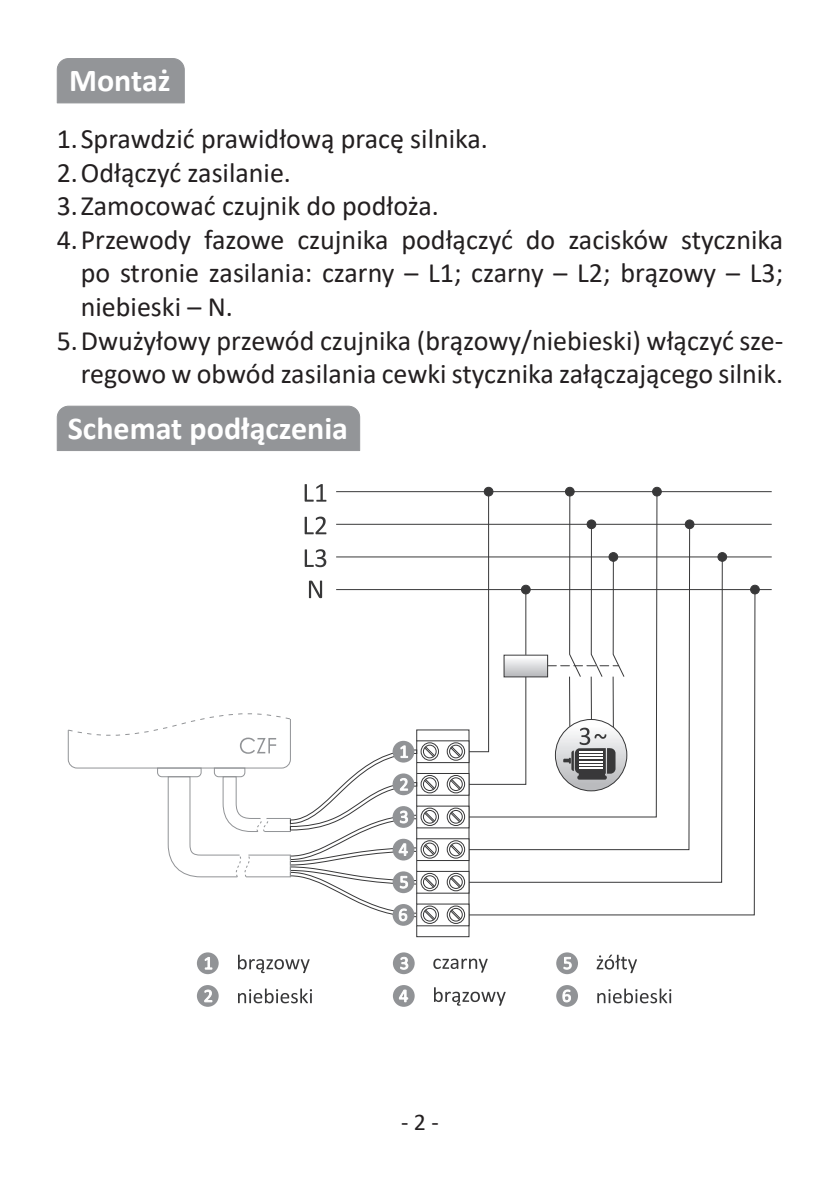
<style>
.page{position:relative;width:840px;height:1191px;background:#fff}
.page>*{position:absolute;margin:0;border:0;box-sizing:border-box;transform-origin:0 0}
.t1{font:700 32px "Calibri";color:#fff}
.t2{font:28px/33.6px "Calibri";color:#231f20;text-align:justify}
.t3{font:24px "Calibri";color:#231f20}
</style>
<div class="page">
<div style="left:416px;top:729px;width:53px;height:208px;border:1px solid #383839"></div>
<svg style="left:422px;top:840px;width:44px;height:18px"></svg>
<div style="left:416px;top:838px;width:53px;height:22px;border:1px solid #383839"></div>
<svg style="left:422px;top:808px;width:44px;height:18px"></svg>
<svg style="left:422px;top:775px;width:44px;height:18px"></svg>
<div style="left:416px;top:773px;width:53px;height:22px;border:1px solid #383839"></div>
<svg style="left:422px;top:742px;width:44px;height:19px"></svg>
<div style="left:416px;top:740px;width:53px;height:23px;border:1px solid #383839"></div>
<svg style="left:422px;top:873px;width:44px;height:18px"></svg>
<div style="left:416px;top:871px;width:53px;height:22px;border:1px solid #383839"></div>
<svg style="left:422px;top:906px;width:44px;height:18px"></svg>
<div style="left:446px;top:840px;width:19px;height:18px;border:1px solid #383839;border-radius:50%"></div>
<div style="left:449px;top:843px;width:13px;height:13px;border:1px solid #383839;border-radius:50%"></div>
<svg style="left:450px;top:844px;width:11px;height:11px"></svg>
<div style="left:446px;top:807px;width:19px;height:19px;border:1px solid #383839;border-radius:50%"></div>
<div style="left:449px;top:810px;width:13px;height:13px;border:1px solid #383839;border-radius:50%"></div>
<svg style="left:450px;top:811px;width:11px;height:11px"></svg>
<div style="left:446px;top:775px;width:19px;height:18px;border:1px solid #383839;border-radius:50%"></div>
<div style="left:449px;top:777px;width:13px;height:13px;border:1px solid #383839;border-radius:50%"></div>
<svg style="left:450px;top:778px;width:11px;height:12px"></svg>
<div style="left:446px;top:742px;width:19px;height:18px;border:1px solid #383839;border-radius:50%"></div>
<div style="left:449px;top:745px;width:13px;height:13px;border:1px solid #383839;border-radius:50%"></div>
<svg style="left:450px;top:746px;width:11px;height:11px"></svg>
<div style="left:446px;top:873px;width:19px;height:18px;border:1px solid #383839;border-radius:50%"></div>
<div style="left:449px;top:875px;width:13px;height:13px;border:1px solid #383839;border-radius:50%"></div>
<svg style="left:450px;top:876px;width:11px;height:11px"></svg>
<div style="left:446px;top:905px;width:19px;height:19px;border:1px solid #383839;border-radius:50%"></div>
<div style="left:449px;top:908px;width:13px;height:13px;border:1px solid #383839;border-radius:50%"></div>
<svg style="left:450px;top:909px;width:11px;height:11px"></svg>
<svg style="left:421px;top:840px;width:17px;height:18px"></svg>
<div style="left:420px;top:840px;width:18px;height:18px;border:1px solid #383839;border-radius:50%"></div>
<div style="left:423px;top:843px;width:13px;height:13px;border:1px solid #383839;border-radius:50%"></div>
<svg style="left:424px;top:844px;width:11px;height:11px"></svg>
<svg style="left:421px;top:808px;width:17px;height:17px"></svg>
<div style="left:420px;top:807px;width:18px;height:19px;border:1px solid #383839;border-radius:50%"></div>
<div style="left:423px;top:810px;width:13px;height:13px;border:1px solid #383839;border-radius:50%"></div>
<svg style="left:424px;top:811px;width:11px;height:11px"></svg>
<svg style="left:421px;top:775px;width:17px;height:18px"></svg>
<div style="left:420px;top:775px;width:18px;height:18px;border:1px solid #383839;border-radius:50%"></div>
<div style="left:423px;top:777px;width:13px;height:13px;border:1px solid #383839;border-radius:50%"></div>
<svg style="left:424px;top:778px;width:11px;height:12px"></svg>
<svg style="left:421px;top:743px;width:17px;height:17px"></svg>
<div style="left:420px;top:742px;width:18px;height:18px;border:1px solid #383839;border-radius:50%"></div>
<div style="left:423px;top:745px;width:13px;height:13px;border:1px solid #383839;border-radius:50%"></div>
<svg style="left:424px;top:746px;width:11px;height:11px"></svg>
<svg style="left:421px;top:873px;width:17px;height:17px"></svg>
<div style="left:420px;top:873px;width:18px;height:18px;border:1px solid #383839;border-radius:50%"></div>
<div style="left:423px;top:875px;width:13px;height:13px;border:1px solid #383839;border-radius:50%"></div>
<svg style="left:424px;top:876px;width:11px;height:11px"></svg>
<svg style="left:421px;top:906px;width:17px;height:17px"></svg>
<div style="left:420px;top:905px;width:18px;height:19px;border:1px solid #383839;border-radius:50%"></div>
<div style="left:423px;top:908px;width:13px;height:13px;border:1px solid #383839;border-radius:50%"></div>
<svg style="left:424px;top:909px;width:11px;height:11px"></svg>
<hr style="left:336px;top:589px;width:435px;height:1px;background:#383839">
<hr style="left:336px;top:556px;width:435px;height:1px;background:#383839">
<hr style="left:336px;top:523px;width:435px;height:2px;background:#383839">
<hr style="left:336px;top:491px;width:435px;height:1px;background:#383839">
<svg style="left:304px;top:549px;width:22px;height:18px"></svg>
<svg style="left:304px;top:516px;width:22px;height:18px"></svg>
<svg style="left:304px;top:484px;width:22px;height:17px"></svg>
<svg style="left:309px;top:580px;width:13px;height:18px"></svg>
<div style="left:684px;top:520px;width:9px;height:8px;background:#383839;border-radius:50%"></div>
<div style="left:684px;top:520px;width:9px;height:9px;border:1px solid #383839;border-radius:50%"></div>
<div style="left:484px;top:487px;width:8px;height:9px;background:#383839;border-radius:50%"></div>
<div style="left:484px;top:487px;width:9px;height:9px;border:1px solid #383839;border-radius:50%"></div>
<div style="left:717px;top:552px;width:9px;height:9px;background:#383839;border-radius:50%"></div>
<div style="left:717px;top:552px;width:9px;height:9px;border:1px solid #383839;border-radius:50%"></div>
<div style="left:750px;top:585px;width:8px;height:9px;background:#383839;border-radius:50%"></div>
<div style="left:750px;top:585px;width:9px;height:9px;border:1px solid #383839;border-radius:50%"></div>
<div style="left:652px;top:487px;width:9px;height:9px;background:#383839;border-radius:50%"></div>
<div style="left:652px;top:487px;width:9px;height:9px;border:1px solid #383839;border-radius:50%"></div>
<svg style="left:468px;top:588px;width:287px;height:327px"></svg>
<svg style="left:468px;top:491px;width:189px;height:327px"></svg>
<div style="left:392px;top:904px;width:22px;height:21px;background:#919396;border-radius:50%"></div>
<svg style="left:67px;top:713px;width:349px;height:208px"></svg>
<svg style="left:238px;top:954px;width:71px;height:19px"></svg>
<svg style="left:238px;top:988px;width:74px;height:15px"></svg>
<svg style="left:433px;top:958px;width:54px;height:14px"></svg>
<svg style="left:434px;top:987px;width:71px;height:18px"></svg>
<svg style="left:596px;top:954px;width:40px;height:19px"></svg>
<svg style="left:597px;top:988px;width:74px;height:15px"></svg>
<div style="left:197px;top:952px;width:21px;height:22px;background:#919396;border-radius:50%"></div>
<svg style="left:205px;top:957px;width:7px;height:12px"></svg>
<div style="left:197px;top:985px;width:21px;height:21px;background:#919396;border-radius:50%"></div>
<svg style="left:204px;top:989px;width:8px;height:13px"></svg>
<div style="left:392px;top:952px;width:22px;height:22px;background:#919396;border-radius:50%"></div>
<svg style="left:400px;top:957px;width:8px;height:12px"></svg>
<div style="left:392px;top:985px;width:22px;height:21px;background:#919396;border-radius:50%"></div>
<svg style="left:399px;top:989px;width:9px;height:13px"></svg>
<div style="left:556px;top:952px;width:21px;height:22px;background:#919396;border-radius:50%"></div>
<svg style="left:563px;top:957px;width:8px;height:12px"></svg>
<div style="left:556px;top:985px;width:21px;height:21px;background:#919396;border-radius:50%"></div>
<svg style="left:562px;top:989px;width:8px;height:13px"></svg>
<svg style="left:526px;top:656px;width:19px;height:19px"></svg>
<div style="left:503px;top:654px;width:44px;height:23px;border:1px solid #383839"></div>
<div style="left:521px;top:585px;width:9px;height:9px;background:#383839;border-radius:50%"></div>
<div style="left:521px;top:585px;width:9px;height:9px;border:1px solid #383839;border-radius:50%"></div>
<div style="left:565px;top:487px;width:9px;height:9px;background:#383839;border-radius:50%"></div>
<div style="left:565px;top:487px;width:9px;height:9px;border:1px solid #383839;border-radius:50%"></div>
<svg style="left:468px;top:491px;width:58px;height:294px"></svg>
<svg style="left:555px;top:719px;width:71px;height:72px"></svg>
<svg style="left:547px;top:491px;width:77px;height:288px"></svg>
<div style="left:57px;top:58px;width:128px;height:45px;background:#939598"></div>
<div style="left:57px;top:406px;width:303px;height:45px;background:#939598"></div>
<p class="t1" style="left:69px;top:58px;width:103px">Montaż</p>
<p class="t2" style="left:57px;top:121px;width:432px">1. Sprawdzić prawidłową pracę silnika.</p>
<p class="t2" style="left:57px;top:155px;width:236px">2. Odłączyć zasilanie.</p>
<p class="t2" style="left:57px;top:188px;width:383px">3. Zamocować czujnik do podłoża.</p>
<p class="t2" style="left:81px;top:222px;width:703px;text-indent:-24px">4. Przewody fazowe czujnika podłączyć do zacisków stycznika po stronie zasilania: czarny – L1; czarny – L2; brązowy – L3; niebieski – N.</p>
<p class="t2" style="left:57px;top:323px;width:727px;text-align:right">5. Dwużyłowy przewód czujnika (brązowy/niebieski) włączyć sze&shy;regowo w obwód zasilania cewki stycznika załączającego silnik.</p>
<p class="t1" style="left:68px;top:405px;width:281px">Schemat podłączenia</p>
<p class="t3" style="left:401px;top:1105px;width:39px">- 2 -</p>
</div>
